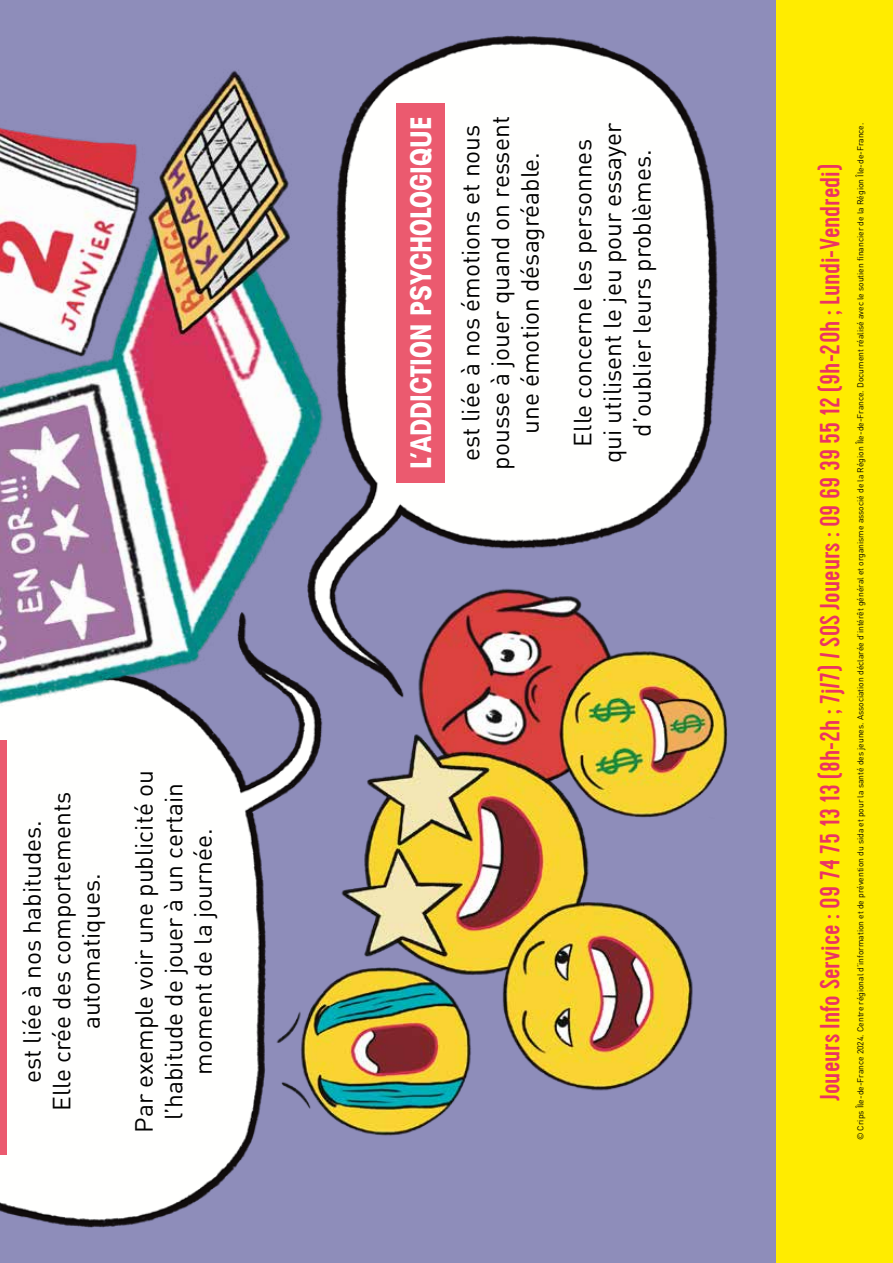
<style>
.page{position:relative;width:893px;height:1263px;background:#8e8dba}
.page>*{position:absolute;margin:0;border:0;box-sizing:border-box;transform-origin:0 0}
.t1{font:700 condensed 30.9px "Avant Gard EF";color:#fff}
.t2{font:500 27.75px "Cervo";color:#eb3462}
.t3{font:24.6px/29.5px "DIN Pro";color:#000;text-align:center}
.t4{font:8.55px "DIN Pro";color:#000}
</style>
<div class="page">
<div style="left:777px;top:0;width:116px;height:1263px;background:#ffec00"></div>
<img style="left:0;top:21px;width:777px;height:1220px">
<img style="left:0;top:52px;width:356px;height:689px">
<img style="left:232px;top:556px;width:505px;height:607px">
<div style="left:0;top:740px;width:6px;height:414px;background:#eb5a6f"></div>
<div style="left:397px;top:103px;width:48px;height:380px;background:#eb5a6f"></div>
<p class="t3" style="left:17px;top:1111px;width:321px;rotate:-90deg">est liée à nos habitudes.<br>Elle crée des comportements automatiques.</p>
<p class="t3" style="left:129px;top:1132px;width:364px;rotate:-90deg">Par exemple voir une publicité ou l’habitude de jouer à un certain moment de la journée.</p>
<p class="t1" style="left:402px;top:469px;width:353px;rotate:-90deg">L’ADDICTION PSYCHOLOGIQUE</p>
<p class="t3" style="left:455px;top:469px;width:355px;rotate:-90deg">est liée à nos émotions et nous pousse à jouer quand on ressent une émotion désagréable.</p>
<p class="t3" style="left:567px;top:463px;width:342px;rotate:-90deg">Elle concerne les personnes qui utilisent le jeu pour essayer d’oublier leurs problèmes.</p>
<p class="t2" style="left:814px;top:1101px;width:938px;rotate:-90deg">Joueurs Info Service : 09 74 75 13 13 (8h-2h ; 7j/7) / SOS Joueurs : 09 69 39 55 12 (9h-20h ; Lundi-Vendredi)</p>
<p class="t4" style="left:855px;top:1140px;width:1019px;rotate:-90deg">© Crips Île-de-France 2024. Centre régional d’information et de prévention du sida et pour la santé des jeunes. Association déclarée d’intérêt général et organisme associé de la Région Île-de-France. Document réalisé avec le soutien financier de la Région Île-de-France.</p>
</div>
